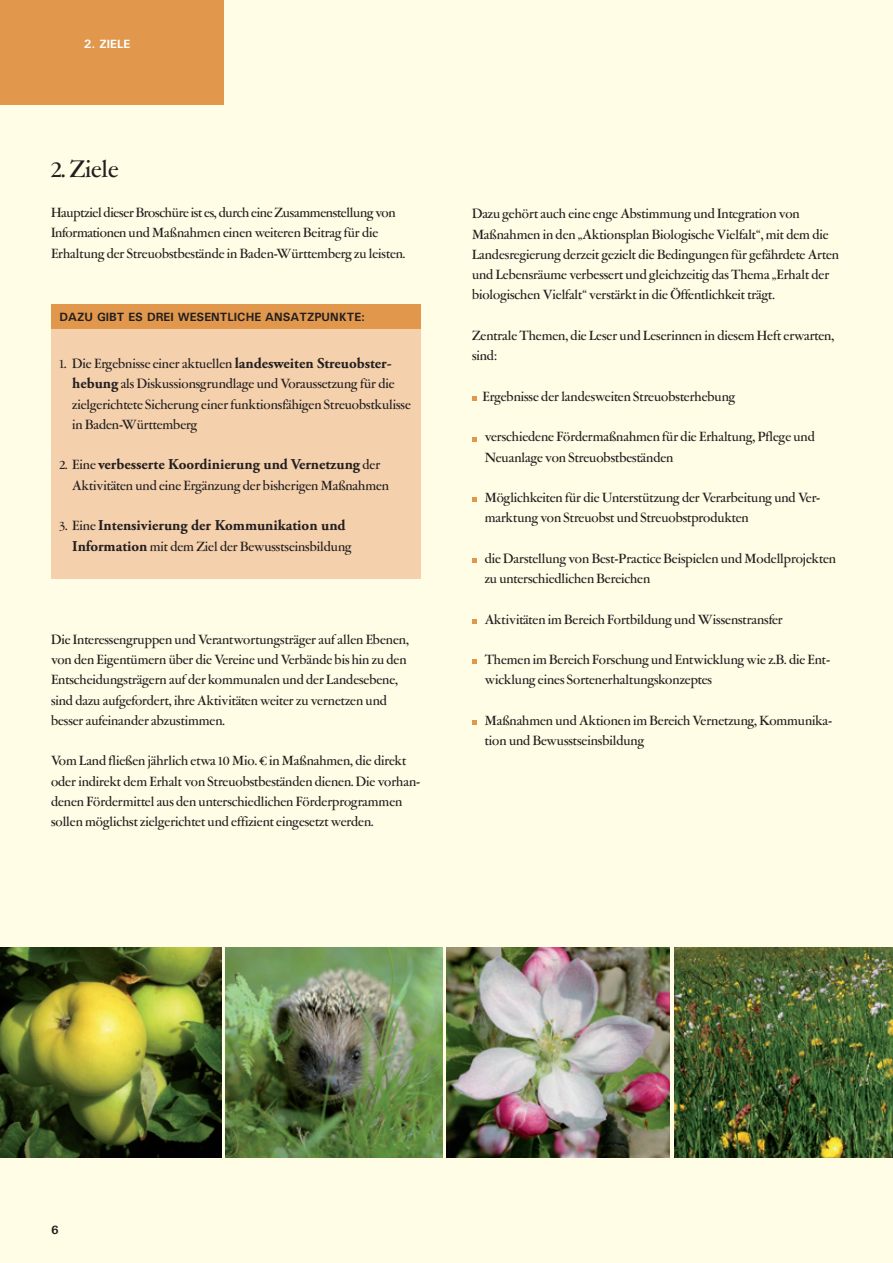
<style>
.page{position:relative;width:893px;height:1263px;background:#fffde5}
.page>*{position:absolute;margin:0;border:0;box-sizing:border-box;transform-origin:0 0}
.t1{font:500 27px "Garamont Amst SHOP";color:#231f20}
.t2{font:500 15px/20.2px "Garamont Amst SHOP";color:#231f20}
.t3{font:700 15px "Adobe Garamond Pro";color:#231f20}
.t4{font:700 12px "Univers ATT";color:#231f20}
.t5{font:700 12px "Univers ATT";color:#fff}
.s1{font-family:"Adobe Garamond Pro";font-weight:700}
.s2{font-family:"Garamont Amst SHOP";font-weight:500}
</style>
<div class="page">
<div style="left:51px;top:304px;width:370px;height:25px;background:#e1984d"></div>
<div style="left:51px;top:329px;width:370px;height:250px;background:#f4d0ac"></div>
<svg style="left:472px;top:396px;width:4px;height:5px"></svg>
<svg style="left:472px;top:437px;width:4px;height:4px"></svg>
<svg style="left:472px;top:498px;width:4px;height:4px"></svg>
<svg style="left:472px;top:558px;width:4px;height:5px"></svg>
<svg style="left:472px;top:619px;width:4px;height:4px"></svg>
<svg style="left:472px;top:660px;width:4px;height:4px"></svg>
<svg style="left:472px;top:720px;width:4px;height:5px"></svg>
<div style="left:0;top:0;width:223px;height:104px;background:#e1984d"></div>
<img style="left:225px;top:947px;width:217px;height:211px">
<img style="left:446px;top:947px;width:224px;height:211px">
<img style="left:0;top:947px;width:221px;height:211px">
<img style="left:674px;top:947px;width:219px;height:211px">
<p class="t5" style="left:84px;top:36px;width:30px">2. ZIELE</p>
<h1 class="t1" style="left:51px;top:155px;width:69px">2. Ziele</h1>
<p class="t2" style="left:51px;top:203px;width:356px">Hauptziel dieser Broschüre ist es, durch eine Zusammenstellung von<br>Informationen und Maßnahmen einen weiteren Beitrag für die<br>Erhaltung der Streuobstbestände in Baden-Württemberg zu leisten.</p>
<p class="t4" style="left:60px;top:309px;width:95px">DAZU GIBT ES DREI</p>
<p class="t4" style="left:178px;top:309px;width:21px">WESENTLICHE</p>
<p class="t4" style="left:265px;top:309px;width:18px">ANSATZ</p>
<p class="t4" style="left:314px;top:309px;width:52px">PUNKTE:</p>
<p class="t2" style="left:72px;top:354px;width:340px;text-indent:-13px">1. Die Ergebnisse einer aktuellen <span class="s1">landesweiten Streuobster&shy;hebung</span> als Diskussionsgrundlage und Voraussetzung für die zielgerichtete Sicherung einer funktionsfähigen Streuobstkulisse in Baden-Württemberg</p>
<p class="t3" style="left:60px;top:456px;width:322px"><span class="s2">2. Eine</span> verbesserte Koordinierung und Vernetzung <span class="s2">der</span></p>
<p class="t2" style="left:72px;top:476px;width:318px">Aktivitäten und eine Ergänzung der bisherigen Maßnahmen</p>
<p class="t3" style="left:60px;top:517px;width:288px"><span class="s2">3. Eine</span> Intensivierung der Kommunikation und</p>
<p class="t2" style="left:72px;top:537px;width:281px"><span class="s1">Information</span> mit dem Ziel der Bewusstseinsbildung</p>
<p class="t2" style="left:51px;top:630px;width:359px">Die Interessengruppen und Verantwortungsträger auf allen Ebenen, von den Eigentümern über die Vereine und Verbände bis hin zu den Entscheidungsträgern auf der kommunalen und der Landesebene, sind dazu aufgefordert, ihre Aktivitäten weiter zu vernetzen und besser aufeinander abzustimmen.</p>
<p class="t2" style="left:51px;top:751px;width:371px">Vom Land fließen jährlich etwa 10 Mio. € in Maßnahmen, die direkt oder indirekt dem Erhalt von Streuobstbeständen dienen. Die vorhan&shy;denen Fördermittel aus den unterschiedlichen Förderprogrammen sollen möglichst zielgerichtet und effizient eingesetzt werden.</p>
<p class="t2" style="left:472px;top:205px;width:368px">Dazu gehört auch eine enge Abstimmung und Integration von Maßnahmen in den „Aktionsplan Biologische Vielfalt“, mit dem die Landesregierung derzeit gezielt die Bedingungen für gefährdete Arten und Lebensräume verbessert und gleichzeitig das Thema „Erhalt der biologischen Vielfalt“ verstärkt in die Öffentlichkeit trägt.</p>
<p class="t2" style="left:472px;top:326px;width:364px">Zentrale Themen, die Leser und Leserinnen in diesem Heft erwarten, sind:</p>
<p class="t2" style="left:482px;top:387px;width:254px">Ergebnisse der landesweiten Streuobsterhebung</p>
<p class="t2" style="left:485px;top:427px;width:332px">verschiedene Fördermaßnahmen für die Erhaltung, Pflege und<br>Neuanlage von Streuobstbeständen</p>
<p class="t2" style="left:485px;top:488px;width:337px">Möglichkeiten für die Unterstützung der Verarbeitung und Ver&shy;marktung von Streuobst und Streuobstprodukten</p>
<p class="t2" style="left:485px;top:549px;width:353px">die Darstellung von Best-Practice Beispielen und Modellprojekten zu unterschiedlichen Bereichen</p>
<p class="t2" style="left:485px;top:610px;width:300px">Aktivitäten im Bereich Fortbildung und Wissenstransfer</p>
<p class="t2" style="left:485px;top:650px;width:347px">Themen im Bereich Forschung und Entwicklung wie z.B. die Ent&shy;wicklung eines Sortenerhaltungskonzeptes</p>
<p class="t2" style="left:485px;top:711px;width:349px">Maßnahmen und Aktionen im Bereich Vernetzung, Kommunika&shy;tion und Bewusstseinsbildung</p>
<p class="t4" style="left:51px;top:1222px;width:9px">6</p>
</div>
